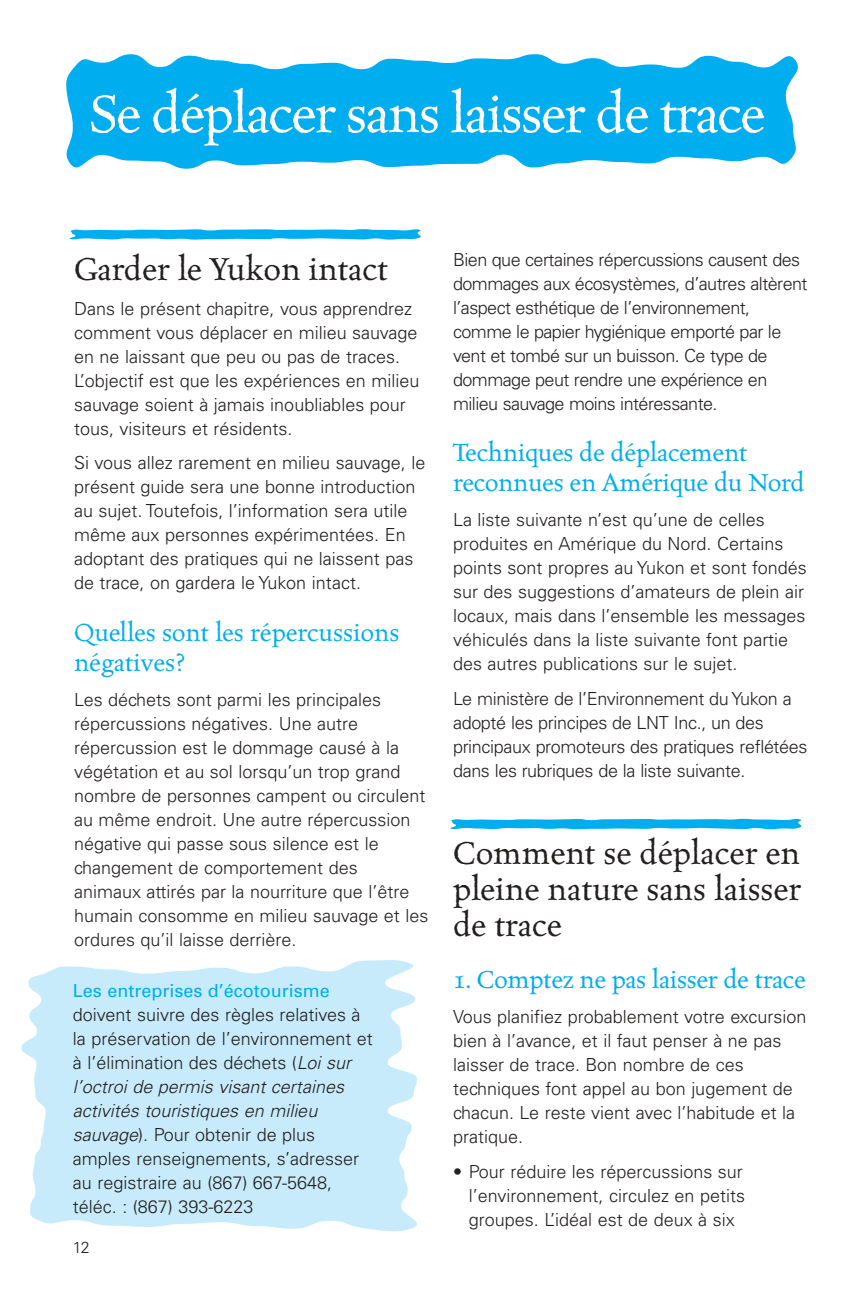
<style>
.page{position:relative;width:864px;height:1296px;background:#fff}
.page>*{position:absolute;margin:0;border:0;box-sizing:border-box;transform-origin:0 0}
.t1{font:60px "Celestia Antiqua";letter-spacing:-.03em;color:#fff}
.t2{font:36px/36px "Celestia Antiqua";color:#231f1f;text-align:justify}
.t3{font:28px/30px "Celestia Antiqua";letter-spacing:-.01em;color:#00adef}
.t4{font:300 18px/24px "Univers";color:#231f1f}
.t5{font:300 18px/24px "Univers";letter-spacing:-.03em;color:#231f1f}
.t6{font:300 18px/24px "Univers";letter-spacing:-.02em;color:#231f1f}
.t7{font:18px "Univers";color:#00adef}
.t8{font:300 16px "Univers";color:#231f1f}
.s1{font-style:italic}
</style>
<div class="page">
<svg style="left:66px;top:54px;width:732px;height:115px;background:#24b8f1"></svg>
<svg style="left:22px;top:960px;width:395px;height:272px;background:#cdedfb"></svg>
<svg style="left:69px;top:229px;width:352px;height:11px;background:#2ebbf1"></svg>
<svg style="left:450px;top:818px;width:352px;height:12px"></svg>
<h1 class="t1" style="left:89px;top:89px;width:678px">Se déplacer sans laisser de trace</h1>
<h2 class="t2" style="left:74px;top:253px;width:316px">Garder le Yukon intact</h2>
<p class="t4" style="left:74px;top:298px;width:347px">Dans le présent chapitre, vous apprendrez comment vous déplacer en milieu sauvage en ne laissant que peu ou pas de traces.<br>L’objectif est que les expériences en milieu sauvage soient à jamais inoubliables pour tous, visiteurs et résidents.</p>
<p class="t4" style="left:74px;top:453px;width:353px">Si vous allez rarement en milieu sauvage, le présent guide sera une bonne introduction au sujet. Toutefois, l’information sera utile même aux personnes expérimentées. En adoptant des pratiques qui ne laissent pas de trace, on gardera le Yukon intact.</p>
<h3 class="t3" style="left:74px;top:619px;width:327px">Quelles sont les répercussions négatives?</h3>
<p class="t4" style="left:74px;top:689px;width:356px">Les déchets sont parmi les principales répercussions négatives. Une autre répercussion est le dommage causé à la végétation et au sol lorsqu’un trop grand nombre de personnes campent ou circulent au même endroit. Une autre répercussion négative qui passe sous silence est le changement de comportement des animaux attirés par la nourriture que l’être humain consomme en milieu sauvage et les ordures qu’il laisse derrière.</p>
<p class="t7" style="left:73px;top:984px;width:259px">Les entreprises d’écotourisme</p>
<p class="t4" style="left:73px;top:1004px;width:302px">doivent suivre des règles relatives à la préservation de l’environnement et à l’élimination des déchets (<span class="s1">Loi sur l’octroi de permis visant certaines activités touristiques en milieu sauvage</span>). Pour obtenir de plus amples renseignements, s’adresser au registraire au (867) 667-5648, téléc. : (867) 393-6223</p>
<p class="t8" style="left:73px;top:1242px;width:18px">12</p>
<p class="t5" style="left:453px;top:249px;width:356px">Bien que certaines répercussions causent des dommages aux écosystèmes, d’autres altèrent l’aspect esthétique de l’environnement, comme le papier hygiénique emporté par le vent et tombé sur un buisson. Ce type de dommage peut rendre une expérience en milieu sauvage moins intéressante.</p>
<h3 class="t3" style="left:453px;top:439px;width:353px">Techniques de déplacement reconnues en Amérique du Nord</h3>
<p class="t4" style="left:453px;top:509px;width:355px">La liste suivante n’est qu’une de celles produites en Amérique du Nord. Certains points sont propres au Yukon et sont fondés sur des suggestions d’amateurs de plein air locaux, mais dans l’ensemble les messages véhiculés dans la liste suivante font partie des autres publications sur le sujet.</p>
<p class="t6" style="left:453px;top:688px;width:356px">Le ministère de l’Environnement du Yukon a adopté les principes de LNT Inc., un des principaux promoteurs des pratiques reflétées dans les rubriques de la liste suivante.</p>
<h2 class="t2" style="left:453px;top:838px;width:350px">Comment se déplacer en pleine nature sans laisser de trace</h2>
<h3 class="t3" style="left:453px;top:966px;width:354px">1. Comptez ne pas laisser de trace</h3>
<p class="t4" style="left:453px;top:1006px;width:355px">Vous planifiez probablement votre excursion bien à l’avance, et il faut penser à ne pas laisser de trace. Bon nombre de ces techniques font appel au bon jugement de chacun. Le reste vient avec l’habitude et la pratique.</p>
<p class="t4" style="left:469px;top:1161px;width:278px;text-align:justify;text-indent:-16px">• Pour réduire les répercussions sur l’environnement, circulez en petits groupes. L’idéal est de deux à six</p>
</div>
